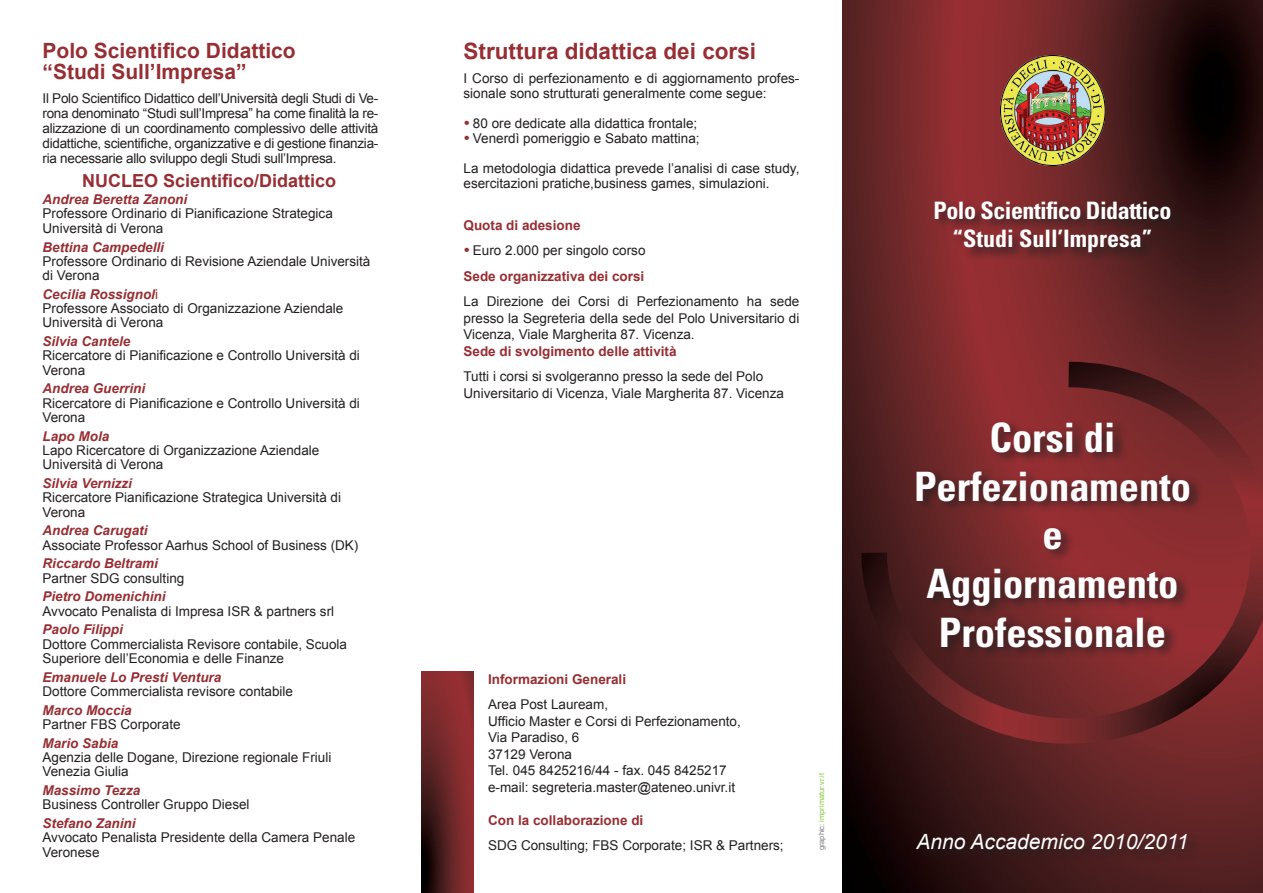
<style>
.page{position:relative;width:1263px;height:893px;background:#fff}
.page>*{position:absolute;margin:0;border:0;box-sizing:border-box;transform-origin:0 0}
.t1{font:700 condensed 40.5px/48.6px "Univers";color:#fff;text-align:center}
.t2{font:700 condensed 24px/28.8px "Univers";letter-spacing:-.02em;color:#fff;text-align:center}
.t3{font:700 22.5px "Arial";color:#962e33}
.t4{font:700 21px/21px "Arial";color:#962e33}
.t5{font:italic 21px "Arial";color:#fff}
.t6{font:700 18px "Arial";color:#962e33}
.t7{font:13.5px/14.2px "Arial";color:#231f20}
.t8{font:italic 700 13.5px "Arial";color:#962e33}
.t9{font:700 13.5px/25.5px "Arial";color:#962e33}
.t10{font:7.5px "Arial";color:#8bc63e}
.s1{font-weight:700;font-style:italic;color:#962e33}
.s2{color:#962e33}
.s3{font-weight:700;font-style:italic;font-size:15px;color:#962e33}
.s4{font-style:italic;font-size:15px}
.s5{font-weight:400;color:#231f20}
.s6{color:#7c7d83}
</style>
<div class="page">
<svg style="left:842px;top:0;width:421px;height:893px;background:#541e1f"></svg>
<img style="left:1001px;top:55px;width:103px;height:111px">
<div style="left:914px;top:832px;width:286px;height:31px;background:#231f20;opacity:.75"></div>
<div style="left:933px;top:199px;width:252px;height:68px;background:#231f20;opacity:.75"></div>
<svg style="left:421px;top:672px;width:52px;height:221px;background:#6b2426"></svg>
<svg style="left:849px;top:349px;width:414px;height:407px;background:#632324"></svg>
<div style="left:915px;top:419px;width:288px;height:240px;background:#231f20;opacity:.75"></div>
<h3 class="t4" style="left:43px;top:40px;width:255px">Polo Scientifico Didattico “Studi Sull’Impresa”</h3>
<p class="t7" style="left:43px;top:91px;width:337px;line-height:15px;text-align:justify">Il Polo Scientifico Didattico dell’Università degli Studi di Ve&shy;rona denominato “Studi sull’Impresa” ha come finalità la re&shy;alizzazione di un coordinamento complessivo delle attività didattiche, scientifiche, organizzative e di gestione finanzia&shy;ria necessarie allo sviluppo degli Studi sull’Impresa.</p>
<h3 class="t6" style="left:82px;top:170px;width:256px">NUCLEO Scientifico/Didattico</h3>
<p class="t8" style="left:43px;top:192px;width:146px">Andrea Beretta Zanoni</p>
<p class="t7" style="left:43px;top:207px;width:292px">Professore Ordinario di Pianificazione Strategica<br>Università di Verona</p>
<p class="t8" style="left:43px;top:239px;width:123px">Bettina Campedelli</p>
<p class="t7" style="left:43px;top:254px;width:329px">Professore Ordinario di Revisione Aziendale Università di Verona</p>
<p class="t7" style="left:43px;top:287px;width:302px"><span class="s1">Cecilia Rossignol</span><span class="s2">i<br></span>Professore Associato di Organizzazione Aziendale<br>Università di Verona</p>
<p class="t8" style="left:43px;top:334px;width:89px">Silvia Cantele</p>
<p class="t7" style="left:43px;top:348px;width:319px">Ricercatore di Pianificazione e Controllo Università di<br>Verona</p>
<p class="t8" style="left:43px;top:381px;width:104px">Andrea Guerrini</p>
<p class="t7" style="left:43px;top:396px;width:319px">Ricercatore di Pianificazione e Controllo Università di<br>Verona</p>
<p class="t8" style="left:43px;top:428px;width:68px">Lapo Mola</p>
<p class="t7" style="left:43px;top:443px;width:278px">Lapo Ricercatore di Organizzazione Aziendale<br>Università di Verona</p>
<p class="t8" style="left:43px;top:476px;width:91px">Silvia Vernizzi</p>
<p class="t7" style="left:43px;top:490px;width:300px">Ricercatore Pianificazione Strategica Università di<br>Verona</p>
<p class="t8" style="left:43px;top:523px;width:107px">Andrea Carugati</p>
<p class="t7" style="left:43px;top:538px;width:317px">Associate Professor Aarhus School of Business (DK)</p>
<p class="t8" style="left:43px;top:556px;width:117px">Riccardo Beltrami</p>
<p class="t7" style="left:43px;top:571px;width:143px">Partner SDG consulting</p>
<p class="t8" style="left:43px;top:589px;width:125px">Pietro Domenichini</p>
<p class="t7" style="left:43px;top:604px;width:293px">Avvocato Penalista di Impresa ISR &amp; partners srl</p>
<p class="t8" style="left:43px;top:622px;width:82px">Paolo Filippi</p>
<p class="t7" style="left:43px;top:637px;width:306px">Dottore Commercialista Revisore contabile, Scuola<br>Superiore dell’Economia e delle Finanze</p>
<p class="t8" style="left:43px;top:669px;width:180px">Emanuele Lo Presti Ventura</p>
<p class="t7" style="left:43px;top:684px;width:252px">Dottore Commercialista revisore contabile</p>
<p class="t8" style="left:43px;top:702px;width:91px">Marco Moccia</p>
<p class="t7" style="left:43px;top:717px;width:140px">Partner FBS Corporate</p>
<p class="t8" style="left:43px;top:735px;width:77px">Mario Sabia</p>
<p class="t7" style="left:43px;top:750px;width:290px">Agenzia delle Dogane, Direzione regionale Friuli<br>Venezia Giulia</p>
<p class="t8" style="left:43px;top:783px;width:99px">Massimo Tezza</p>
<p class="t7" style="left:43px;top:797px;width:209px">Business Controller Gruppo Diesel</p>
<p class="t8" style="left:43px;top:816px;width:95px">Stefano Zanini</p>
<p class="t7" style="left:43px;top:830px;width:314px">Avvocato Penalista Presidente della Camera Penale<br>Veronese</p>
<h3 class="t3" style="left:463px;top:38px;width:294px">Struttura didattica dei corsi</h3>
<p class="t7" style="left:463px;top:71px;width:337px;line-height:15px">I Corso di perfezionamento e di aggiornamento profes&shy;sionale sono strutturati generalmente come segue:</p>
<p class="t7" style="left:463px;top:116px;width:235px"><span class="s3">•</span> 80 ore dedicate alla didattica frontale;</p>
<p class="t7" style="left:463px;top:131px;width:238px"><span class="s3">•</span> Venerdì pomeriggio e Sabato mattina;</p>
<p class="t7" style="left:463px;top:161px;width:337px;line-height:15px">La metodologia didattica prevede l’analisi di case study, esercitazioni pratiche,business games, simulazioni.</p>
<p class="t9" style="left:463px;top:212px;width:119px">Quota di adesione</p>
<p class="t9" style="left:463px;top:238px;width:184px"><span class="s4">•</span> <span class="s5">Euro 2.000 per singolo corso<br></span>Sede organizzativa dei corsi</p>
<p class="t7" style="left:463px;top:293px;width:337px;line-height:16.5px;text-align:justify">La Direzione dei Corsi di Perfezionamento ha sede presso la Segreteria della sede del Polo Universitario di Vicenza, Viale Margherita 87. Vicenza.</p>
<p class="t9" style="left:463px;top:338px;width:215px">Sede di svolgimento delle attività</p>
<p class="t7" style="left:463px;top:368px;width:322px;line-height:16.5px">Tutti i corsi si svolgeranno presso la sede del Polo<br>Universitario di Vicenza, Viale Margherita 87. Vicenza</p>
<p class="t9" style="left:488px;top:666px;width:140px">Informazioni Generali</p>
<p class="t7" style="left:488px;top:696px;width:254px;line-height:16.5px">Area Post Lauream,<br>Ufficio Master e Corsi di Perfezionamento,<br>Via Paradiso, 6<br>37129 Verona<br>Tel. 045 8425216/44 - fax. 045 8425217 e-mail: segreteria.master@ateneo.univr.it</p>
<p class="t9" style="left:488px;top:807px;width:157px">Con la collaborazione di</p>
<p class="t7" style="left:488px;top:838px;width:297px">SDG Consulting; FBS Corporate; ISR &amp; Partners;</p>
<p class="t10" style="left:817px;top:850px;width:79px;rotate:-90deg"><span class="s6">graphic:</span> imprimatur.vr.it</p>
<h2 class="t2" style="left:933px;top:195px;width:239px">Polo Scientifico Didattico “Studi Sull’Impresa”</h2>
<h1 class="t1" style="left:914px;top:413px;width:278px">Corsi di<br>Perfezionamento e<br>Aggiornamento<br>Professionale</h1>
<h3 class="t5" style="left:916px;top:830px;width:274px">Anno Accademico 2010/2011</h3>
</div>
